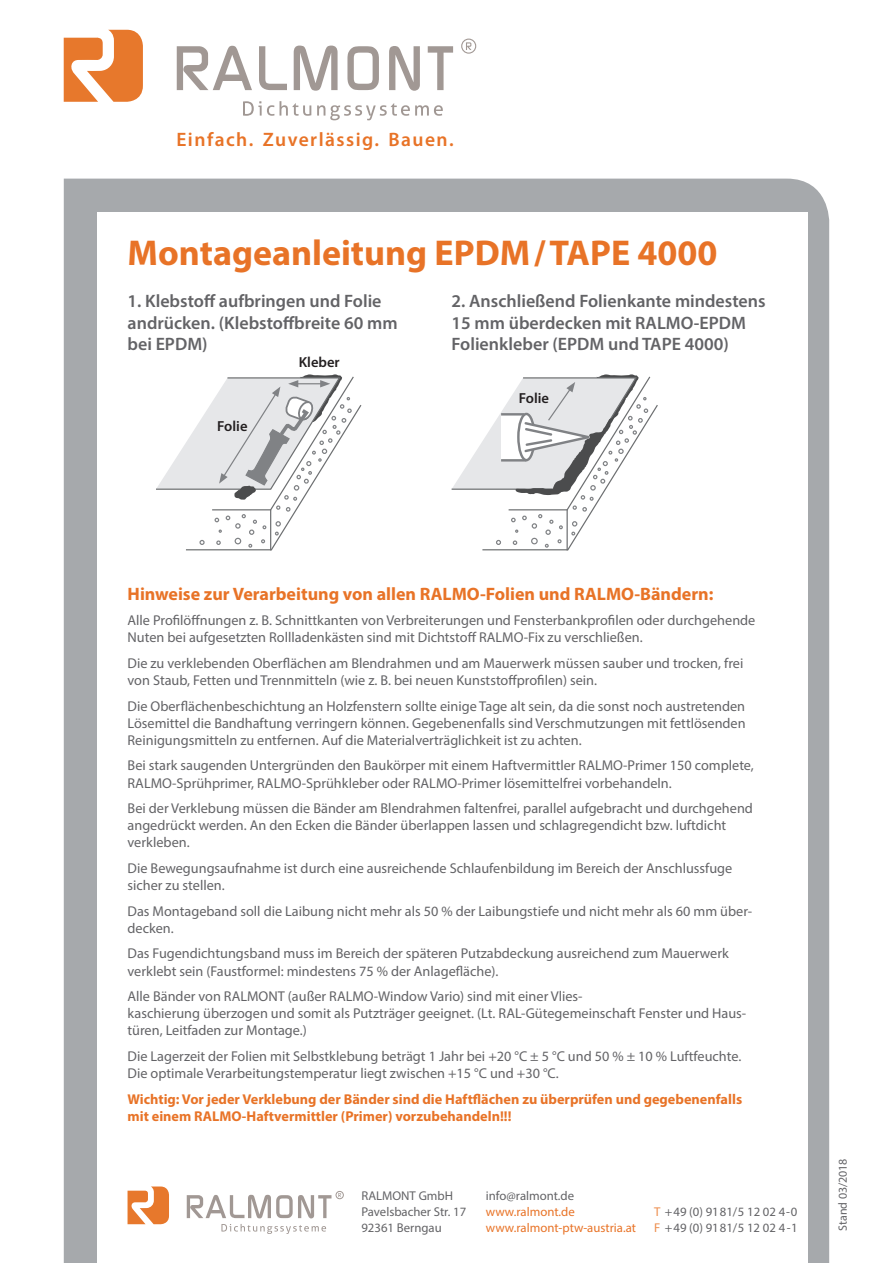
<style>
.page{position:relative;width:893px;height:1263px;background:#fff}
.page>*{position:absolute;margin:0;border:0;box-sizing:border-box;transform-origin:0 0}
.t1{font:700 36px "Myriad Pro";color:#e87327}
.t2{font:600 19.5px "Myriad Pro";letter-spacing:.075em;color:#e87327}
.t3{font:600 18px/21.6px "Myriad Pro";color:#636366}
.t4{font:700 18px "Myriad Pro";color:#e87327}
.t5{font:600 14.55px "Myriad Pro";color:#231f20}
.t6{font:14.25px/17.1px "Myriad Pro";color:#636366}
.t7{font:700 14.25px/17.1px "Myriad Pro";color:#e87327}
.t8{font:12.75px/15.8px "Myriad Pro";color:#636366}
.t9{font:12.75px/15.8px "Myriad Pro";color:#e87327}
.t10{font:12px "Myriad Pro";color:#636366}
.s1{color:#ed8c4b}
</style>
<div class="page">
<div style="left:64px;top:179px;width:765px;height:1084px;background:#a6a9ac"></div>
<div style="left:98px;top:213px;width:710px;height:1050px;background:#fff"></div>
<svg style="left:177px;top:46px;width:75px;height:44px"></svg>
<svg style="left:259px;top:46px;width:28px;height:44px"></svg>
<svg style="left:294px;top:46px;width:44px;height:45px"></svg>
<svg style="left:347px;top:46px;width:32px;height:44px"></svg>
<svg style="left:389px;top:46px;width:31px;height:45px"></svg>
<svg style="left:428px;top:46px;width:25px;height:44px"></svg>
<svg style="left:64px;top:30px;width:79px;height:72px"></svg>
<svg style="left:466px;top:42px;width:5px;height:8px"></svg>
<div style="left:461px;top:39px;width:15px;height:15px;border:1px solid #a19894;border-radius:50%"></div>
<svg style="left:243px;top:101px;width:68px;height:15px"></svg>
<svg style="left:317px;top:103px;width:126px;height:17px"></svg>
<svg style="left:451px;top:374px;width:207px;height:177px"></svg>
<hr style="left:501px;top:413px;width:23px;height:3px;background:#808285">
<hr style="left:501px;top:459px;width:25px;height:3px;background:#808285">
<svg style="left:156px;top:374px;width:206px;height:177px"></svg>
<svg style="left:187px;top:1195px;width:144px;height:23px"></svg>
<svg style="left:128px;top:1186px;width:41px;height:38px"></svg>
<svg style="left:338px;top:1193px;width:3px;height:4px"></svg>
<div style="left:336px;top:1191px;width:8px;height:8px;border:1px solid #a19894;border-radius:50%"></div>
<svg style="left:221px;top:1224px;width:105px;height:10px"></svg>
<h2 class="t2" style="left:176px;top:127px;width:279px">Einfach. Zuverlässig. Bauen.</h2>
<h1 class="t1" style="left:128px;top:230px;width:591px">Montageanleitung EPDM/TAPE 4000</h1>
<p class="t3" style="left:128px;top:290px;width:272px">1. Klebstoff aufbringen und Folie andrücken. (Klebstoffbreite 60 mm bei EPDM)</p>
<p class="t3" style="left:452px;top:290px;width:316px">2. Anschließend Folienkante mindestens<br>15 mm überdecken mit RALMO-EPDM<br>Folienkleber (EPDM und TAPE 4000)</p>
<p class="t5" style="left:217px;top:417px;width:32px">Folie</p>
<p class="t5" style="left:299px;top:353px;width:43px">Kleber</p>
<p class="t5" style="left:519px;top:389px;width:32px">Folie</p>
<p class="t4" style="left:128px;top:582px;width:587px">Hinweise zur Verarbeitung von allen RALMO-Folien und RALMO-Bändern:</p>
<p class="t6" style="left:128px;top:612px;width:629px">Alle Profilöffnungen z. B. Schnittkanten von Verbreiterungen und Fensterbankprofilen oder durchgehende<br>Nuten bei aufgesetzten Rollladenkästen sind mit Dichtstoff RALMO-Fix zu verschließen.</p>
<p class="t6" style="left:128px;top:654px;width:617px">Die zu verklebenden Oberflächen am Blendrahmen und am Mauerwerk müssen sauber und trocken, frei von Staub, Fetten und Trennmitteln (wie z. B. bei neuen Kunststoffprofilen) sein.</p>
<p class="t6" style="left:128px;top:697px;width:620px;text-align:justify">Die Oberflächenbeschichtung an Holzfenstern sollte einige Tage alt sein, da die sonst noch austretenden Lösemittel die Bandhaftung verringern können. Gegebenenfalls sind Verschmutzungen mit fettlösenden Reinigungsmitteln zu entfernen. Auf die Materialverträglichkeit ist zu achten.</p>
<p class="t6" style="left:128px;top:757px;width:628px">Bei stark saugenden Untergründen den Baukörper mit einem Haftvermittler RALMO-Primer 150 complete,<br>RALMO-Sprühprimer, RALMO-Sprühkleber oder RALMO-Primer lösemittelfrei vorbehandeln.</p>
<p class="t6" style="left:128px;top:800px;width:627px">Bei der Verklebung müssen die Bänder am Blendrahmen faltenfrei, parallel aufgebracht und durchgehend angedrückt werden. An den Ecken die Bänder überlappen lassen und schlagregendicht bzw. luftdicht verkleben.</p>
<p class="t6" style="left:128px;top:859px;width:606px">Die Bewegungsaufnahme ist durch eine ausreichende Schlaufenbildung im Bereich der Anschlussfuge sicher zu stellen.</p>
<p class="t6" style="left:128px;top:902px;width:626px">Das Montageband soll die Laibung nicht mehr als 50 % der Laibungstiefe und nicht mehr als 60 mm über&shy;decken.</p>
<p class="t6" style="left:128px;top:945px;width:603px">Das Fugendichtungsband muss im Bereich der späteren Putzabdeckung ausreichend zum Mauerwerk verklebt sein (Faustformel: mindestens 75 % der Anlagefläche).</p>
<p class="t6" style="left:128px;top:987px;width:620px">Alle Bänder von RALMONT (außer RALMO-Window Vario) sind mit einer Vlies-<br>kaschierung überzogen und somit als Putzträger geeignet. (Lt. RAL-Gütegemeinschaft Fenster und Haus&shy;türen, Leitfaden zur Montage.)</p>
<p class="t6" style="left:128px;top:1047px;width:615px">Die Lagerzeit der Folien mit Selbstklebung beträgt 1 Jahr bei +20 °C ± 5 °C und 50 % ± 10 % Luftfeuchte.<br>Die optimale Verarbeitungstemperatur liegt zwischen +15 °C und +30 °C.</p>
<p class="t7" style="left:128px;top:1090px;width:616px">Wichtig: Vor jeder Verklebung der Bänder sind die Haftflächen zu überprüfen und gegebenenfalls mit einem RALMO-Haftvermittler (Primer) vorzubehandeln!!!</p>
<p class="t8" style="left:361px;top:1188px;width:106px">RALMONT GmbH<br>Pavelsbacher Str. 17<br>92361 Berngau</p>
<p class="t8" style="left:486px;top:1188px;width:90px">info@ralmont.de</p>
<p class="t9" style="left:486px;top:1204px;width:152px">www.ralmont.de www.ralmont-ptw-austria.at</p>
<p class="t8" style="left:654px;top:1204px;width:145px"><span class="s1">T</span> + 49 (0) 91 81/5 12 02 4 -0<br><span class="s1">F</span> + 49 (0) 91 81/5 12 02 4 -1</p>
<p class="t10" style="left:835px;top:1231px;width:74px;rotate:-90deg">Stand 03/2018</p>
</div>
